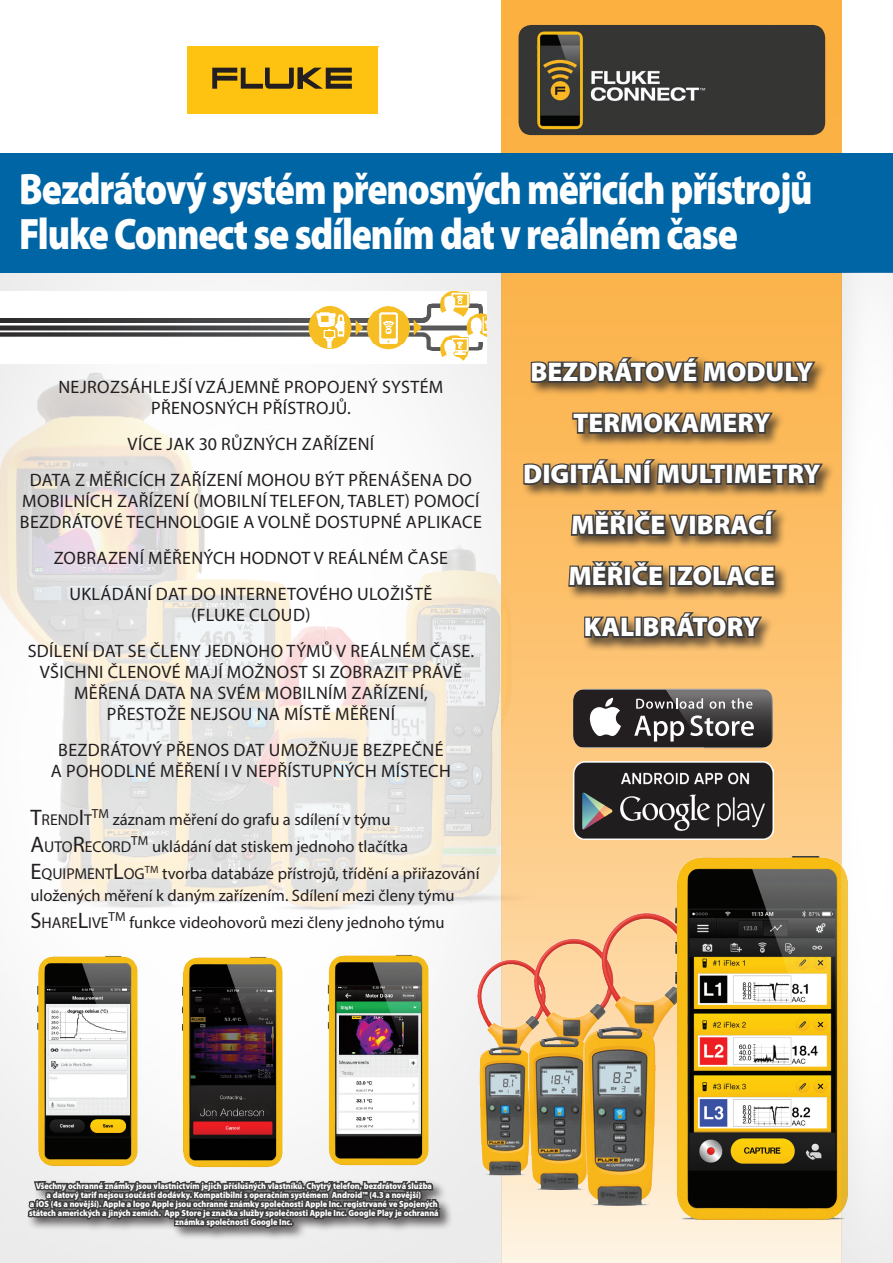
<style>
.page{position:relative;width:893px;height:1263px;background:#fff}
.page>*{position:absolute;margin:0;border:0;box-sizing:border-box;transform-origin:0 0}
.t1{font:900 44.25px/45px "Myriad Pro";letter-spacing:-.03em;color:#fff;scale:.85 1}
.t2{font:900 27px/51px "Myriad Pro";color:#fff;text-align:center}
.t3{font:18px/21px "Myriad Pro";letter-spacing:.02em;color:#231f20;text-align:center}
.t4{font:16.5px/27px "Myriad Pro";color:#231f20}
.t5{font:15.75px "Myriad Pro";color:#231f20}
.t6{font:13.05px "Myriad Pro";color:#231f20}
.t7{font:900 9px/9px "Myriad Pro";color:#fff;text-align:center;scale:.9 1}
.s1{font-size:22.5px}
.s2{font-size:15.75px}
</style>
<div class="page">
<svg style="left:502px;top:0;width:340px;height:1263px;background:#fbc87e"></svg>
<img style="left:502px;top:337px;width:221px;height:516px">
<img style="left:0;top:272px;width:502px;height:991px">
<div style="left:26px;top:1178px;width:428px;height:64px;background:#231f20;opacity:.75"></div>
<svg style="left:25px;top:1146px;width:419px;height:101px;background:#939393"></svg>
<div style="left:0;top:153px;width:893px;height:119px;background:#0065a4"></div>
<div style="left:521px;top:355px;width:315px;height:297px;background:#231f20;opacity:.75"></div>
<svg style="left:521px;top:272px;width:304px;height:317px;background:#c5944e"></svg>
<svg style="left:583px;top:597px;width:182px;height:48px;background:#a68354"></svg>
<svg style="left:187px;top:46px;width:191px;height:68px;background:#e5af11"></svg>
<img style="left:475px;top:853px;width:367px;height:372px">
<img style="left:519px;top:25px;width:306px;height:110px">
<img style="left:842px;top:272px;width:51px;height:991px">
<img style="left:21px;top:944px;width:123px;height:229px">
<img style="left:178px;top:945px;width:111px;height:229px">
<img style="left:323px;top:945px;width:112px;height:229px">
<img style="left:0;top:291px;width:486px;height:72px">
<svg style="left:573px;top:689px;width:200px;height:59px;background:#5b5858"></svg>
<img style="left:573px;top:762px;width:200px;height:77px">
<p class="t1" style="left:19px;top:167px;width:935px">Bezdrátový systém přenosných měřicích přístrojů<br>Fluke Connect se sdílením dat v reálném čase</p>
<p class="t3" style="left:58px;top:376px;width:386px">NEJROZSÁHLEJŠÍ VZÁJEMNĚ PROPOJENÝ SYSTÉM<br>PŘENOSNÝCH PŘÍSTROJŮ.</p>
<p class="t3" style="left:30px;top:425px;width:444px;line-height:36px">VÍCE JAK 30 RŮZNÝCH ZAŘÍZENÍ<br>DATA Z MĚŘICÍCH ZAŘÍZENÍ MOHOU BÝT PŘENÁŠENA DO</p>
<p class="t3" style="left:20px;top:490px;width:463px;text-align:left">MOBILNÍCH ZAŘÍZENÍ (MOBILNÍ TELEFON, TABLET) POMOCÍ<br>BEZDRÁTOVÉ TECHNOLOGIE A VOLNĚ DOSTUPNÉ APLIKACE</p>
<p class="t3" style="left:54px;top:539px;width:396px;line-height:36px">ZOBRAZENÍ MĚŘENÝCH HODNOT V REÁLNÉM ČASE<br>UKLÁDÁNÍ DAT DO INTERNETOVÉHO ULOŽIŠTĚ</p>
<p class="t3" style="left:28px;top:596px;width:448px;line-height:36px">(FLUKE CLOUD)<br>SDÍLENÍ DAT SE ČLENY JEDNOHO TÝMŮ V REÁLNÉM ČASE.</p>
<p class="t3" style="left:40px;top:661px;width:424px">VŠICHNI ČLENOVÉ MAJÍ MOŽNOST SI ZOBRAZIT PRÁVĚ<br>MĚŘENÁ DATA NA SVÉM MOBILNÍM ZAŘÍZENÍ,<br>PŘESTOŽE NEJSOU NA MÍSTĚ MĚŘENÍ</p>
<p class="t3" style="left:51px;top:739px;width:401px">BEZDRÁTOVÝ PŘENOS DAT UMOŽŇUJE BEZPEČNÉ<br>A POHODLNÉ MĚŘENÍ I V NEPŘÍSTUPNÝCH MÍSTECH</p>
<p class="t5" style="left:30px;top:810px;width:63px"><span class="s1">T</span>REND<span class="s1">I</span>T</p>
<p class="t6" style="left:92px;top:805px;width:19px">TM</p>
<p class="t4" style="left:113px;top:806px;width:279px">záznam měření do grafu a sdílení v týmu</p>
<p class="t5" style="left:30px;top:837px;width:102px"><span class="s1">A</span>UTO<span class="s1">R</span>ECORD</p>
<p class="t6" style="left:131px;top:832px;width:19px">TM</p>
<p class="t4" style="left:30px;top:833px;width:451px;text-indent:122px">ukládání dat stiskem jednoho tlačítka<br><span class="s1">E</span><span class="s2">QUIPMENT</span><span class="s1">L</span><span class="s2">OG</span><sup>TM</sup> tvorba databáze přístrojů, třídění a přiřazování</p>
<p class="t4" style="left:30px;top:882px;width:426px">uložených měření k daným zařízením. Sdílení mezi členy týmu</p>
<p class="t5" style="left:30px;top:913px;width:80px"><span class="s1">S</span>HARE<span class="s1">L</span>IVE</p>
<p class="t6" style="left:109px;top:908px;width:19px">TM</p>
<p class="t4" style="left:129px;top:909px;width:317px">funkce videohovorů mezi členy jednoho týmu</p>
<p class="t2" style="left:523px;top:347px;width:299px">BEZDRÁTOVÉ MODULY<br>TERMOKAMERY<br>DIGITÁLNÍ MULTIMETRY<br>MĚŘIČE VIBRACÍ<br>MĚŘIČE IZOLACE<br>KALIBRÁTORY</p>
<p class="t7" style="left:29px;top:1181px;width:457px">Všechny ochranné známky jsou vlastnictvím jejich příslušných vlastníků. Chytrý telefon, bezdrátová služba<br>a datový tarif nejsou součástí dodávky. Kompatibilní s operačním systémem Android™ (4.3 a novější)<br>a iOS (4s a novější). Apple a logo Apple jsou ochranné známky společnosti Apple Inc. registrvané ve Spojených státech amerických a jiných zemích. App Store je značka služby společnosti Apple Inc. Google Play je ochranná známka společnosti Google Inc.</p>
</div>
